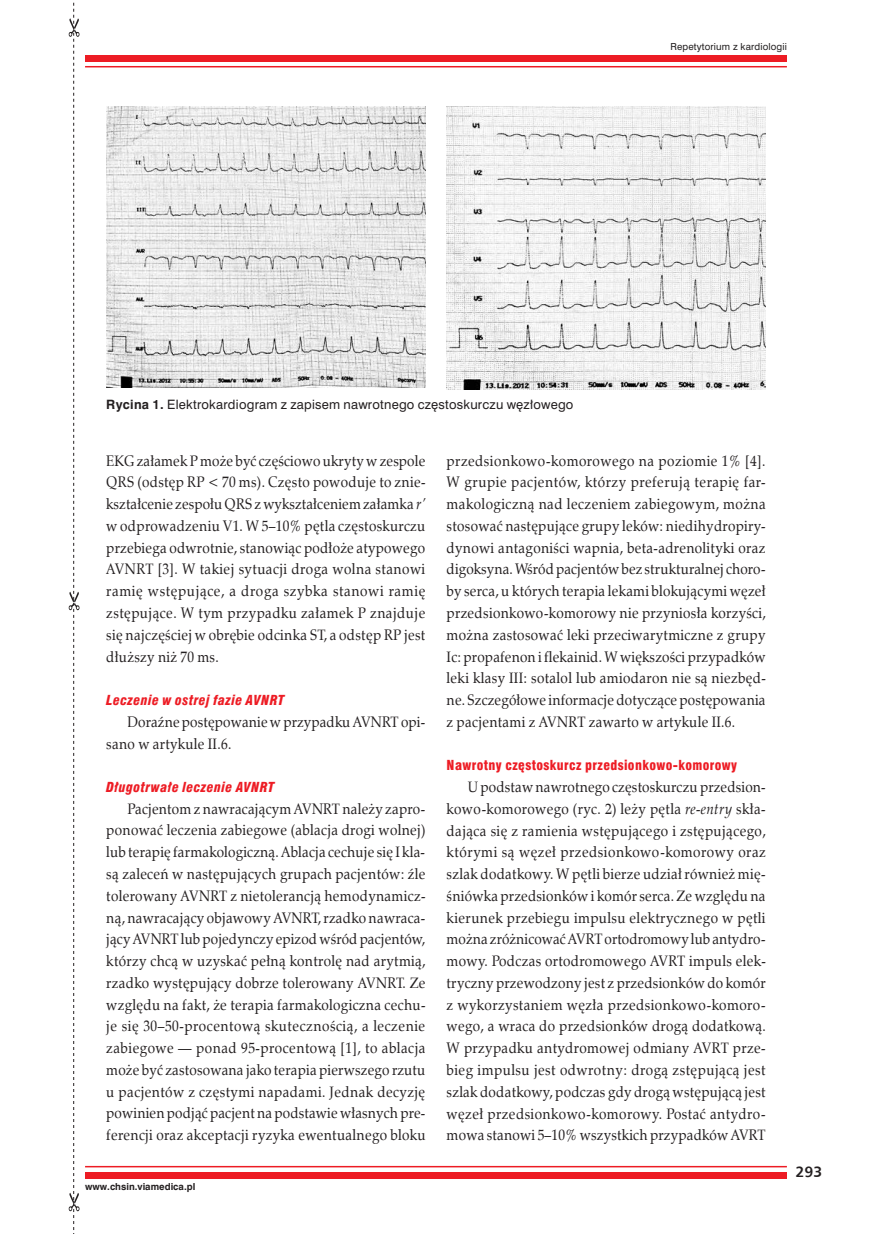
<style>
.page{position:relative;width:872px;height:1234px;background:#fff}
.page>*{position:absolute;margin:0;border:0;box-sizing:border-box;transform-origin:0 0}
.t1{font:15px/21.8px "Zapf Calligr EU";letter-spacing:.025em;color:#231f20;text-align:justify;scale:.9 1}
.t2{font:700 15px "Humnst 777 EU";color:#231f20}
.t3{font:italic 13.5px "Swis 721 Blk Cn EU";letter-spacing:.025em;color:#ed1c24}
.t4{font:13.5px "Swis 721 Blk Cn EU";letter-spacing:.025em;color:#ed1c24}
.t5{font:12px "Swis 721 PL";letter-spacing:.02em;color:#231f20}
.t6{font:9px "Swis 721 PL";letter-spacing:.015em;color:#231f20}
.t7{font:700 9px "Swis 721 PL";color:#231f20}
.s1{font-weight:700}
.s2{font-style:italic}
</style>
<div class="page">
<div style="left:85px;top:55px;width:702px;height:7px;background:#ed1c24"></div>
<hr style="left:85px;top:66px;width:702px;height:1px;background:#ed1c24">
<div style="left:85px;top:1171px;width:702px;height:7px;background:#ed1c24"></div>
<hr style="left:85px;top:1165px;width:702px;height:2px;background:#ed1c24">
<svg style="left:69px;top:2px;width:10px;height:1228px"></svg>
<img style="left:106px;top:106px;width:319px;height:281px">
<img style="left:446px;top:106px;width:319px;height:283px">
<p class="t6" style="left:670px;top:40px;width:118px">Repetytorium z kardiologii</p>
<p class="t5" style="left:106px;top:396px;width:468px"><span class="s1">Rycina 1.</span> Elektrokardiogram z zapisem nawrotnego częstoskurczu węzłowego</p>
<p class="t1" style="left:106px;top:450px;width:356px">EKG załamek P może być częściowo ukryty w zespole QRS (odstęp RP &lt; 70 ms). Często powoduje to znie&shy;kształcenie zespołu QRS z wykształceniem załamka <span class="s2">r’ </span>w odprowadzeniu V1. W 5–10% pętla częstoskurczu przebiega odwrotnie, stanowiąc podłoże atypowego AVNRT [3]. W takiej sytuacji droga wolna stanowi ramię wstępujące, a droga szybka stanowi ramię zstępujące. W tym przypadku załamek P znajduje się najczęściej w obrębie odcinka ST, a odstęp RP jest dłuższy niż 70 ms.</p>
<p class="t3" style="left:106px;top:691px;width:180px">Leczenie w ostrej fazie AVNRT</p>
<p class="t1" style="left:106px;top:711px;width:356px;text-indent:21px">Doraźne postępowanie w przypadku AVNRT opi&shy;sano w artykule II.6.</p>
<p class="t3" style="left:106px;top:778px;width:170px">Długotrwałe leczenie AVNRT</p>
<p class="t1" style="left:106px;top:798px;width:356px;text-indent:21px">Pacjentom z nawracającym AVNRT należy zapro&shy;ponować leczenia zabiegowe (ablacja drogi wolnej) lub terapię farmakologiczną. Ablacja cechuje się I kla&shy;są zaleceń w następujących grupach pacjentów: źle tolerowany AVNRT z nietolerancją hemodynamicz&shy;ną, nawracający objawowy AVNRT, rzadko nawraca&shy;jący AVNRT lub pojedynczy epizod wśród pacjentów, którzy chcą w uzyskać pełną kontrolę nad arytmią, rzadko występujący dobrze tolerowany AVNRT. Ze względu na fakt, że terapia farmakologiczna cechu&shy;je się 30–50-procentową skutecznością, a leczenie zabiegowe — ponad 95-procentową [1], to ablacja może być zastosowana jako terapia pierwszego rzutu u pacjentów z częstymi napadami. Jednak decyzję powinien podjąć pacjent na podstawie własnych pre&shy;ferencji oraz akceptacji ryzyka ewentualnego bloku</p>
<p class="t7" style="left:85px;top:1180px;width:112px">www.chsin.viamedica.pl</p>
<p class="t1" style="left:446px;top:450px;width:356px">przedsionkowo-komorowego na poziomie 1% [4].<br>W grupie pacjentów, którzy preferują terapię far&shy;makologiczną nad leczeniem zabiegowym, można stosować następujące grupy leków: niedihydropiry&shy;dynowi antagoniści wapnia, beta-adrenolityki oraz digoksyna. Wśród pacjentów bez strukturalnej choro&shy;by serca, u których terapia lekami blokującymi węzeł przedsionkowo-komorowy nie przyniosła korzyści, można zastosować leki przeciwarytmiczne z grupy Ic: propafenon i flekainid. W większości przypadków leki klasy III: sotalol lub amiodaron nie są niezbęd&shy;ne. Szczegółowe informacje dotyczące postępowania z pacjentami z AVNRT zawarto w artykule II.6.</p>
<p class="t4" style="left:446px;top:756px;width:292px">Nawrotny częstoskurcz przedsionkowo-komorowy</p>
<p class="t1" style="left:446px;top:776px;width:356px;text-indent:21px">U podstaw nawrotnego częstoskurczu przedsion&shy;kowo-komorowego (ryc. 2) leży pętla <span class="s2">re-entry</span> skła&shy;dająca się z ramienia wstępującego i zstępującego, którymi są węzeł przedsionkowo-komorowy oraz szlak dodatkowy. W pętli bierze udział również mię&shy;śniówka przedsionków i komór serca. Ze względu na kierunek przebiegu impulsu elektrycznego w pętli można zróżnicować AVRT ortodromowy lub antydro&shy;mowy. Podczas ortodromowego AVRT impuls elek&shy;tryczny przewodzony jest z przedsionków do komór z wykorzystaniem węzła przedsionkowo-komoro&shy;wego, a wraca do przedsionków drogą dodatkową.<br>W przypadku antydromowej odmiany AVRT prze&shy;bieg impulsu jest odwrotny: drogą zstępującą jest szlak dodatkowy, podczas gdy drogą wstępującą jest węzeł przedsionkowo-komorowy. Postać antydro&shy;mowa stanowi 5–10% wszystkich przypadków AVRT</p>
<p class="t2" style="left:795px;top:1162px;width:29px">293</p>
</div>
